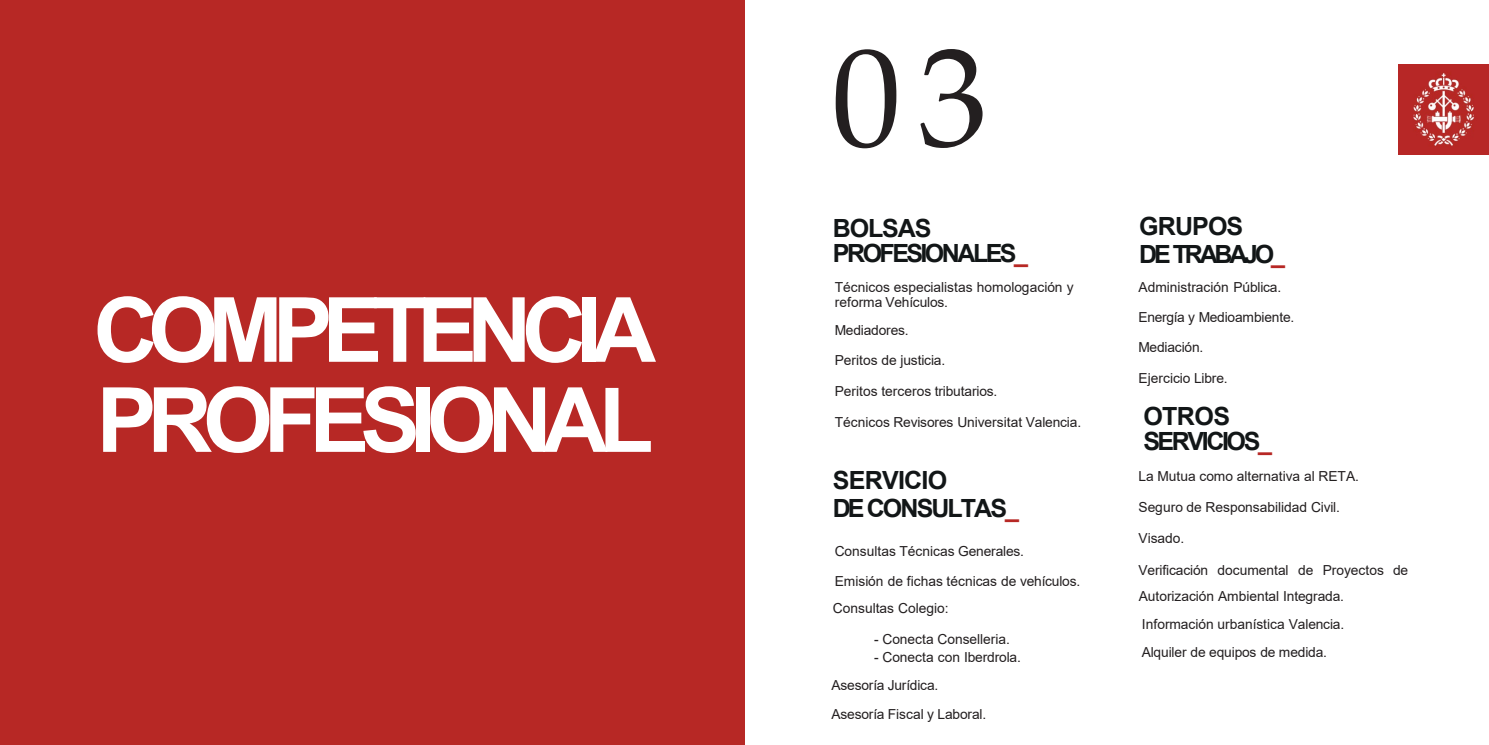
<style>
.page{position:relative;width:1489px;height:745px;background:#fff}
.page>*{position:absolute;margin:0;border:0;box-sizing:border-box;transform-origin:0 0}
.t1{font:140px "Palatino Linotype";color:#231f20}
.t2{font:700 90px/90px "Arial";letter-spacing:-.11em;color:#fff}
.t3{font:700 25px/24.9px "Arial";letter-spacing:-.08em;color:#121617}
.t4{font:700 25px/25px "Arial";letter-spacing:-.1em;color:#121617}
.t5{font:700 25px "Arial";letter-spacing:-.13em;color:#121617}
.t6{font:700 25px "Arial";letter-spacing:-.03em;color:#121617}
.t7{font:13.75px/30px "Arial";letter-spacing:-.005em;color:#231f20}
.s1{color:#b72825}
</style>
<div class="page">
<div style="left:0;top:0;width:744px;height:744px;background:#b72825"></div>
<img style="left:1398px;top:64px;width:90px;height:91px">
<p class="t2" style="left:93px;top:286px;width:564px">COMPETENCIA<br>PROFESIONAL</p>
<p class="t1" style="left:831px;top:-2px;width:158px">03</p>
<p class="t4" style="left:833px;top:216px;width:197px">BOLSAS<br>PROFESIONALES<span class="s1">_</span></p>
<p class="t7" style="left:835px;top:280px;width:240px;line-height:15px">Técnicos especialistas homologación y reforma Vehículos.</p>
<p class="t7" style="left:835px;top:315px;width:112px">Mediadores.<br>Peritos de justicia.</p>
<p class="t7" style="left:835px;top:376px;width:164px">Peritos terceros tributarios.</p>
<p class="t7" style="left:835px;top:406px;width:248px">Técnicos Revisores Universitat Valencia.</p>
<p class="t6" style="left:833px;top:462px;width:116px">SERVICIO</p>
<p class="t3" style="left:833px;top:495px;width:188px">DE CONSULTAS<span class="s1">_</span></p>
<p class="t7" style="left:835px;top:535px;width:191px">Consultas Técnicas Generales.</p>
<p class="t7" style="left:835px;top:566px;width:247px">Emisión de fichas técnicas de vehículos.</p>
<p class="t7" style="left:833px;top:593px;width:117px">Consultas Colegio:</p>
<p class="t7" style="left:874px;top:624px;width:137px">- Conecta Conselleria.</p>
<p class="t7" style="left:874px;top:641px;width:148px">- Conecta con Iberdrola.</p>
<p class="t7" style="left:831px;top:669px;width:108px">Asesoría Jurídica.</p>
<p class="t7" style="left:831px;top:699px;width:156px">Asesoría Fiscal y Laboral.</p>
<p class="t3" style="left:1139px;top:214px;width:106px">GRUPOS</p>
<p class="t5" style="left:1139px;top:236px;width:147px">DE TRABAJO<span class="s1">_</span></p>
<p class="t7" style="left:1138px;top:272px;width:157px">Administración Pública.<br>Energía y Medioambiente.<br>Mediación.</p>
<p class="t7" style="left:1138px;top:363px;width:91px">Ejercicio Libre.</p>
<p class="t3" style="left:1143px;top:404px;width:130px">OTROS<br>SERVICIOS<span class="s1">_</span></p>
<p class="t7" style="left:1138px;top:460px;width:222px">La Mutua como alternativa al RETA.</p>
<p class="t7" style="left:1138px;top:492px;width:203px">Seguro de Responsabilidad Civil.</p>
<p class="t7" style="left:1138px;top:523px;width:47px">Visado.</p>
<p class="t7" style="left:1138px;top:556px;width:271px;line-height:26.4px">Verificación documental de Proyectos de<br>Autorización Ambiental Integrada.</p>
<p class="t7" style="left:1142px;top:609px;width:204px">Información urbanística Valencia.</p>
<p class="t7" style="left:1142px;top:637px;width:187px">Alquiler de equipos de medida.</p>
</div>
